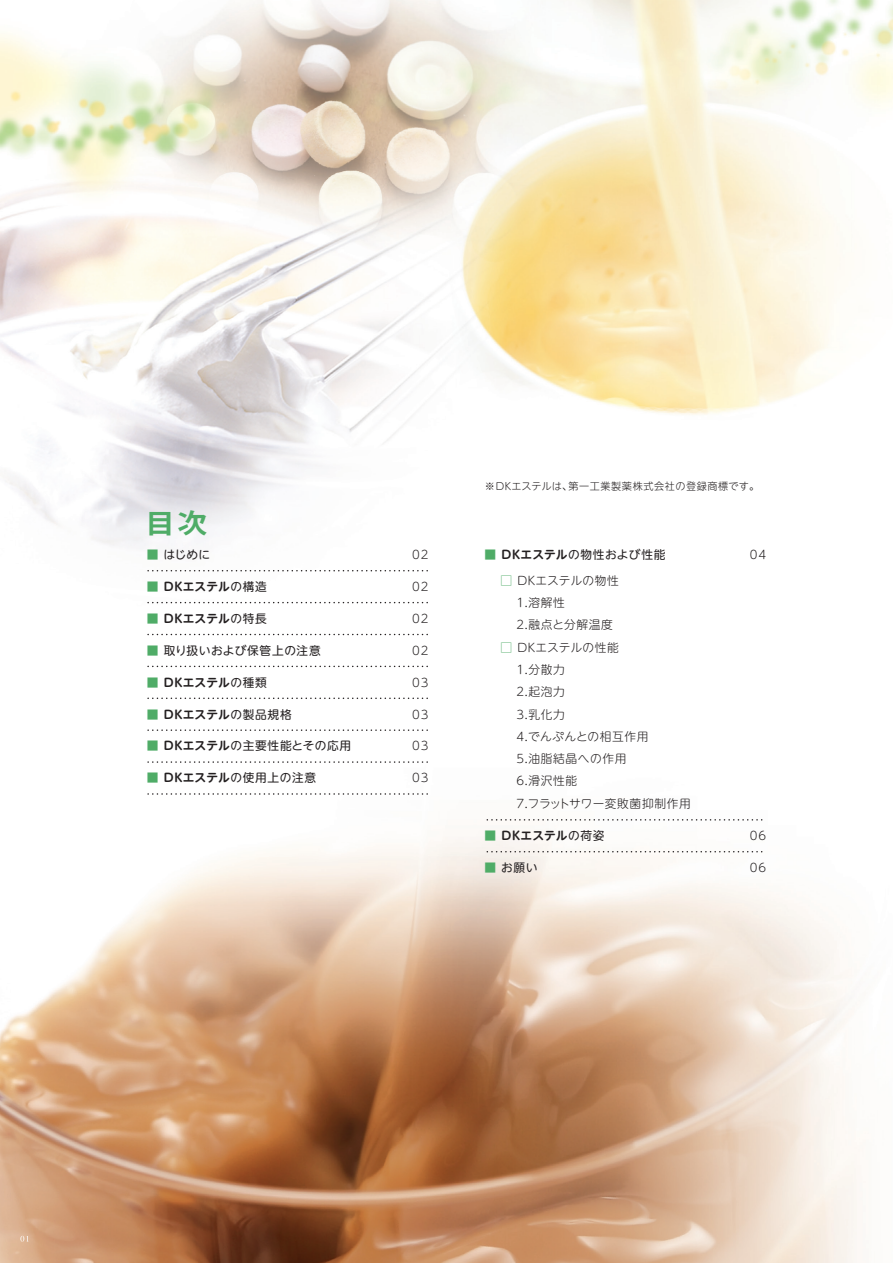
<style>
.page{position:relative;width:893px;height:1263px;background:#fff}
.page>*{position:absolute;margin:0;border:0;box-sizing:border-box;transform-origin:0 0}
.t1{font:700 26.85px "Koz Go Pro";color:#4fac67;scale:1.11 1}
.t2{font:300 11.7px/22.4px "UD Shin M Go Pro";letter-spacing:.06em;color:#231f20}
.t3{font:11.7px "UD Shin M Go Pro";letter-spacing:.05em;color:#231f20}
.t4{font:700 11.7px "UD Shin M Go Pro De";letter-spacing:.01em;color:#231f20}
.t5{font:300 10.05px "UD Shin M Go Pro";letter-spacing:.06em;color:#231f20}
.s1{color:#4fac67}
.s2{font-family:"UD Shin M Go Pro";font-weight:400;color:#4fac67}
.s3{font-family:"UD Shin M Go Pro";font-weight:400}
.s4{font-family:"UD Shin M Go Pro De";font-weight:700}
.s5{font-weight:400;color:#4fac67}
</style>
<div class="page">
<img style="left:0;top:0;width:893px;height:1263px">
<svg style="left:20px;top:1236px;width:9px;height:6px"></svg>
<svg style="left:148px;top:570px;width:282px;height:1px"></svg>
<svg style="left:148px;top:602px;width:282px;height:1px"></svg>
<svg style="left:148px;top:634px;width:282px;height:1px"></svg>
<svg style="left:148px;top:666px;width:282px;height:1px"></svg>
<svg style="left:148px;top:697px;width:282px;height:2px"></svg>
<svg style="left:148px;top:729px;width:282px;height:2px"></svg>
<svg style="left:148px;top:761px;width:282px;height:2px"></svg>
<svg style="left:148px;top:793px;width:282px;height:2px"></svg>
<svg style="left:487px;top:819px;width:279px;height:1px"></svg>
<svg style="left:487px;top:851px;width:279px;height:1px"></svg>
<h1 class="t1" style="left:145px;top:506px;width:57px">目次</h1>
<p class="t3" style="left:147px;top:545px;width:65px"><span class="s1">■</span> はじめに</p>
<p class="t4" style="left:147px;top:577px;width:122px"><span class="s2">■</span> DKエステル<span class="s3">の構造</span></p>
<p class="t4" style="left:147px;top:609px;width:122px"><span class="s2">■</span> DKエステル<span class="s3">の特長</span></p>
<p class="t3" style="left:147px;top:641px;width:175px"><span class="s1">■</span> 取り扱いおよび保管上の注意</p>
<p class="t4" style="left:147px;top:673px;width:122px"><span class="s2">■</span> DKエステル<span class="s3">の種類</span></p>
<p class="t4" style="left:147px;top:704px;width:146px"><span class="s2">■</span> DKエステル<span class="s3">の製品規格</span></p>
<p class="t3" style="left:147px;top:736px;width:206px"><span class="s1">■</span> <span class="s4">DKエステル</span>の主要性能とその応用</p>
<p class="t3" style="left:147px;top:768px;width:171px"><span class="s1">■</span> <span class="s4">DKエステル</span>の使用上の注意</p>
<p class="t2" style="left:412px;top:543px;width:18px">02</p>
<p class="t2" style="left:412px;top:575px;width:18px">02</p>
<p class="t2" style="left:412px;top:607px;width:18px">02</p>
<p class="t2" style="left:412px;top:638px;width:18px">02</p>
<p class="t2" style="left:412px;top:670px;width:18px">03</p>
<p class="t2" style="left:412px;top:702px;width:18px">03</p>
<p class="t2" style="left:412px;top:734px;width:18px">03</p>
<p class="t2" style="left:412px;top:766px;width:18px">03</p>
<p class="t5" style="left:485px;top:478px;width:276px">※DKエステルは、第一工業製薬株式会社の登録商標です。</p>
<p class="t3" style="left:484px;top:545px;width:182px"><span class="s1">■</span> <span class="s4">DKエステル</span>の物性および性能</p>
<p class="t2" style="left:516px;top:568px;width:104px;text-indent:-16px"><span class="s5">□</span> DKエステルの物性<br>1.溶解性<br>2.融点と分解温度</p>
<p class="t2" style="left:516px;top:635px;width:176px;text-indent:-16px"><span class="s5">□</span> DKエステルの性能<br>1.分散力<br>2.起泡力<br>3.乳化力<br>4.でんぷんとの相互作用<br>5.油脂結晶への作用<br>6.滑沢性能<br>7.フラットサワー変敗菌抑制作用</p>
<p class="t4" style="left:484px;top:826px;width:122px"><span class="s2">■</span> DKエステル<span class="s3">の荷姿</span></p>
<p class="t3" style="left:484px;top:858px;width:54px"><span class="s1">■</span> お願い</p>
<p class="t2" style="left:750px;top:543px;width:18px">04</p>
<p class="t2" style="left:750px;top:823px;width:18px">06</p>
<p class="t2" style="left:750px;top:855px;width:18px">06</p>
</div>
